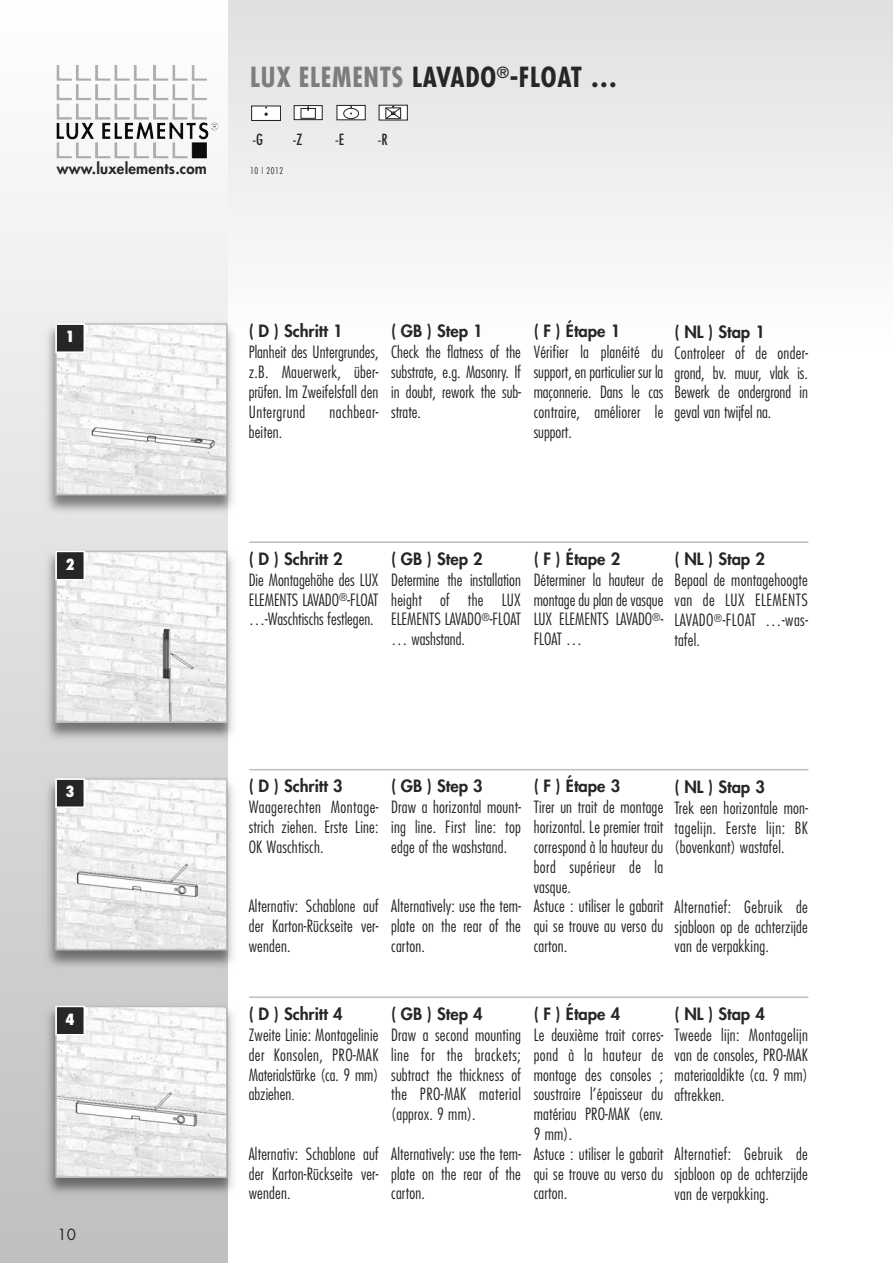
<style>
.page{position:relative;width:893px;height:1263px;background:#fff}
.page>*{position:absolute;margin:0;border:0;box-sizing:border-box;transform-origin:0 0}
.t1{font:700 condensed 27px "Futura";letter-spacing:.025em;color:#272627}
.t2{font:300 condensed 16.5px/19.8px "Futura";letter-spacing:.01em;color:#272627;text-align:justify}
.t3{font:800 16.5px "Futura";color:#272627}
.t4{font:300 condensed 16.5px "Futura";letter-spacing:.03em;color:#272627}
.t5{font:800 15px "Futura";letter-spacing:.015em;color:#272627}
.t6{font:condensed 15px "Futura";color:#272627}
.t7{font:800 condensed 15px "Futura";color:#fff}
.t8{font:15px "Futura";color:#272627}
.t9{font:300 condensed 9px "Futura";letter-spacing:.06em;color:#272627}
.s1{color:#7d7d7d}
.s2{font-weight:400;font-stretch:normal;font-size:12px}
</style>
<div class="page">
<div style="left:0;top:0;width:893px;height:349px;background:linear-gradient(to bottom,#e0dfe0,#fff)"></div>
<div style="left:0;top:0;width:227px;height:1263px;background:linear-gradient(to bottom,#fbfbfb,#c1c1c1)"></div>
<img style="left:66px;top:122px;width:140px;height:17px">
<hr style="left:249px;top:996px;width:559px;height:2px;background:#bebebe">
<img style="left:42px;top:547px;width:191px;height:198px">
<img style="left:58px;top:554px;width:166px;height:166px">
<div style="left:55px;top:551px;width:172px;height:172px;border:2px solid #bebebe"></div>
<div style="left:57px;top:552px;width:27px;height:27px;background:#272627"></div>
<div style="left:55px;top:551px;width:30px;height:29px;border:2px solid #fff"></div>
<img style="left:42px;top:319px;width:198px;height:198px">
<img style="left:58px;top:326px;width:166px;height:166px">
<div style="left:55px;top:323px;width:172px;height:172px;border:2px solid #bebebe"></div>
<div style="left:57px;top:325px;width:27px;height:26px;background:#272627"></div>
<div style="left:55px;top:323px;width:30px;height:30px;border:2px solid #fff"></div>
<hr style="left:249px;top:541px;width:559px;height:2px;background:#bebebe">
<img style="left:42px;top:774px;width:191px;height:198px">
<img style="left:58px;top:781px;width:166px;height:166px">
<div style="left:55px;top:778px;width:172px;height:172px;border:2px solid #bebebe"></div>
<div style="left:57px;top:780px;width:27px;height:26px;background:#272627"></div>
<div style="left:55px;top:778px;width:30px;height:30px;border:2px solid #fff"></div>
<hr style="left:249px;top:769px;width:559px;height:1px;background:#bebebe">
<img style="left:42px;top:1002px;width:191px;height:198px">
<img style="left:58px;top:1009px;width:166px;height:166px">
<div style="left:55px;top:1006px;width:172px;height:172px;border:2px solid #bebebe"></div>
<div style="left:57px;top:1007px;width:27px;height:27px;background:#272627"></div>
<div style="left:55px;top:1006px;width:30px;height:29px;border:2px solid #fff"></div>
<div style="left:251px;top:106px;width:30px;height:15px;background:#fff;border:1px solid #231f20"></div>
<svg style="left:265px;top:106px;width:3px;height:9px"></svg>
<div style="left:294px;top:105px;width:29px;height:15px;background:#fff;border:1px solid #231f20"></div>
<div style="left:301px;top:108px;width:15px;height:11px;border:1px solid #231f20"></div>
<svg style="left:307px;top:106px;width:3px;height:5px"></svg>
<div style="left:337px;top:105px;width:29px;height:15px;background:#fff;border:1px solid #231f20"></div>
<svg style="left:343px;top:106px;width:16px;height:13px"></svg>
<div style="left:379px;top:105px;width:29px;height:15px;background:#fff;border:1px solid #231f20"></div>
<svg style="left:385px;top:106px;width:17px;height:14px"></svg>
<p class="t5" style="left:57px;top:161px;width:152px">www.luxelements.com</p>
<h1 class="t1" style="left:250px;top:65px;width:369px"><span class="s1">LUX ELEMENTS</span> LAVADO<sup>®</sup>-FLOAT …</h1>
<p class="t6" style="left:252px;top:133px;width:12px">-G</p>
<p class="t6" style="left:293px;top:133px;width:11px">-Z</p>
<p class="t6" style="left:335px;top:133px;width:10px">-E</p>
<p class="t6" style="left:378px;top:133px;width:11px">-R</p>
<p class="t9" style="left:250px;top:167px;width:35px">10 | 2012</p>
<p class="t7" style="left:66px;top:330px;width:11px">1</p>
<p class="t7" style="left:66px;top:558px;width:11px">2</p>
<p class="t7" style="left:66px;top:785px;width:11px">3</p>
<p class="t7" style="left:66px;top:1013px;width:11px">4</p>
<p class="t8" style="left:57px;top:1227px;width:20px">10</p>
<p class="t3" style="left:249px;top:323px;width:95px">( D ) Schritt 1</p>
<p class="t2" style="left:249px;top:343px;width:131px">Planheit des Untergrundes, z.B. Mauerwerk, über&shy;prüfen. Im Zweifelsfall den Unter grund</p>
<p class="t4" style="left:329px;top:405px;width:51px">nachbear-</p>
<p class="t2" style="left:249px;top:423px;width:35px">beiten.</p>
<p class="t3" style="left:391px;top:323px;width:93px">( GB ) Step 1</p>
<p class="t2" style="left:391px;top:343px;width:131px">Check the flatness of the substrate, e.g. Masonry. If in doubt, rework the sub&shy;strate.</p>
<p class="t3" style="left:534px;top:323px;width:88px">( F ) Étape 1</p>
<p class="t2" style="left:534px;top:343px;width:131px">Vérifier la planéité du support, en particulier sur la maçonnerie. Dans le cas contraire, améliorer le support.</p>
<p class="t3" style="left:675px;top:324px;width:92px">( NL ) Stap 1</p>
<p class="t2" style="left:675px;top:344px;width:135px">Controleer of de onder&shy;grond, bv. muur, vlak is.<br>Bewerk de ondergrond in geval van twijfel na.</p>
<p class="t3" style="left:249px;top:551px;width:95px">( D ) Schritt 2</p>
<p class="t2" style="left:249px;top:571px;width:131px">Die Mon ta ge höhe des LUX ELEMENTS LAVA DO<sup>®</sup>-FLOAT …-Waschtischs festlegen.</p>
<p class="t3" style="left:391px;top:551px;width:93px">( GB ) Step 2</p>
<p class="t2" style="left:391px;top:571px;width:131px">Determine the installation height of the LUX ELEMENTS LAVADO<sup>®</sup>-FLOAT … washstand.</p>
<p class="t3" style="left:534px;top:551px;width:88px">( F ) Étape 2</p>
<p class="t2" style="left:534px;top:571px;width:131px">Déterminer la hauteur de montage du plan de vasque LUX ELEMENTS LAVADO<sup>®</sup>- FLOAT …</p>
<p class="t3" style="left:675px;top:551px;width:92px">( NL ) Stap 2</p>
<p class="t2" style="left:675px;top:571px;width:135px">Bepaal de montagehoogte van de LUX ELEMENTS LAVADO<sup>®</sup>-FLOAT …-was&shy;tafel.</p>
<p class="t3" style="left:249px;top:778px;width:95px">( D ) Schritt 3</p>
<p class="t2" style="left:249px;top:798px;width:131px">Waagerechten Mon tage - strich ziehen. Erste Line:<br>OK Waschtisch.</p>
<p class="t3" style="left:391px;top:778px;width:93px">( GB ) Step 3</p>
<p class="t2" style="left:391px;top:798px;width:131px">Draw a horizontal mount - ing line. First line: top edge of the washstand.</p>
<p class="t2" style="left:249px;top:897px;width:131px">Alternativ: Schablone auf der Karton-Rückseite ver&shy;wenden.</p>
<p class="t2" style="left:391px;top:897px;width:131px">Alternatively: use the tem&shy;plate on the rear of the carton.</p>
<p class="t3" style="left:534px;top:778px;width:88px">( F ) Étape 3</p>
<p class="t2" style="left:534px;top:798px;width:131px;text-align:left">Tirer un trait de montage horizontal. Le premier trait correspond à la hauteur du bord supérieur de la vasque.<br>Astuce : utiliser le gabarit qui se trouve au verso du carton.</p>
<p class="t3" style="left:675px;top:778px;width:92px">( NL ) Stap 3</p>
<p class="t2" style="left:675px;top:799px;width:135px">Trek een horizontale mon&shy;tagelijn. Eerste lijn: BK (bovenkant) wastafel.</p>
<p class="t2" style="left:675px;top:898px;width:135px">Alternatief: Gebruik de sjabloon op de achterzijde van de verpakking.</p>
<p class="t3" style="left:249px;top:1006px;width:95px">( D ) Schritt 4</p>
<p class="t2" style="left:249px;top:1026px;width:131px">Zweite Linie: Montagelinie der Konsolen, PRO-MAK Materialstärke (ca. 9 mm) abziehen<span class="s2">.</span></p>
<p class="t2" style="left:249px;top:1145px;width:131px">Alternativ: Schablone auf der Karton-Rückseite ver&shy;wenden.</p>
<p class="t3" style="left:391px;top:1006px;width:93px">( GB ) Step 4</p>
<p class="t2" style="left:391px;top:1026px;width:131px">Draw a second mounting line for the brackets; subtract the thickness of the PRO-MAK material (approx. 9 mm).</p>
<p class="t2" style="left:391px;top:1145px;width:131px">Alternatively: use the tem&shy;plate on the rear of the carton.</p>
<p class="t3" style="left:534px;top:1006px;width:88px">( F ) Étape 4</p>
<p class="t2" style="left:534px;top:1026px;width:131px;text-align:left">Le deuxième trait corres&shy;pond à la hauteur de montage des consoles ; soustraire l’épaisseur du matériau PRO-MAK (env.<br>9 mm).<br>Astuce : utiliser le gabarit qui se trouve au verso du carton.</p>
<p class="t3" style="left:675px;top:1006px;width:92px">( NL ) Stap 4</p>
<p class="t2" style="left:675px;top:1026px;width:135px">Tweede lijn: Montagelijn van de consoles, PRO-MAK materiaaldikte (ca. 9 mm) aftrekken.</p>
<p class="t2" style="left:675px;top:1145px;width:135px">Alternatief: Gebruik de sjabloon op de achterzijde van de verpakking.</p>
</div>
